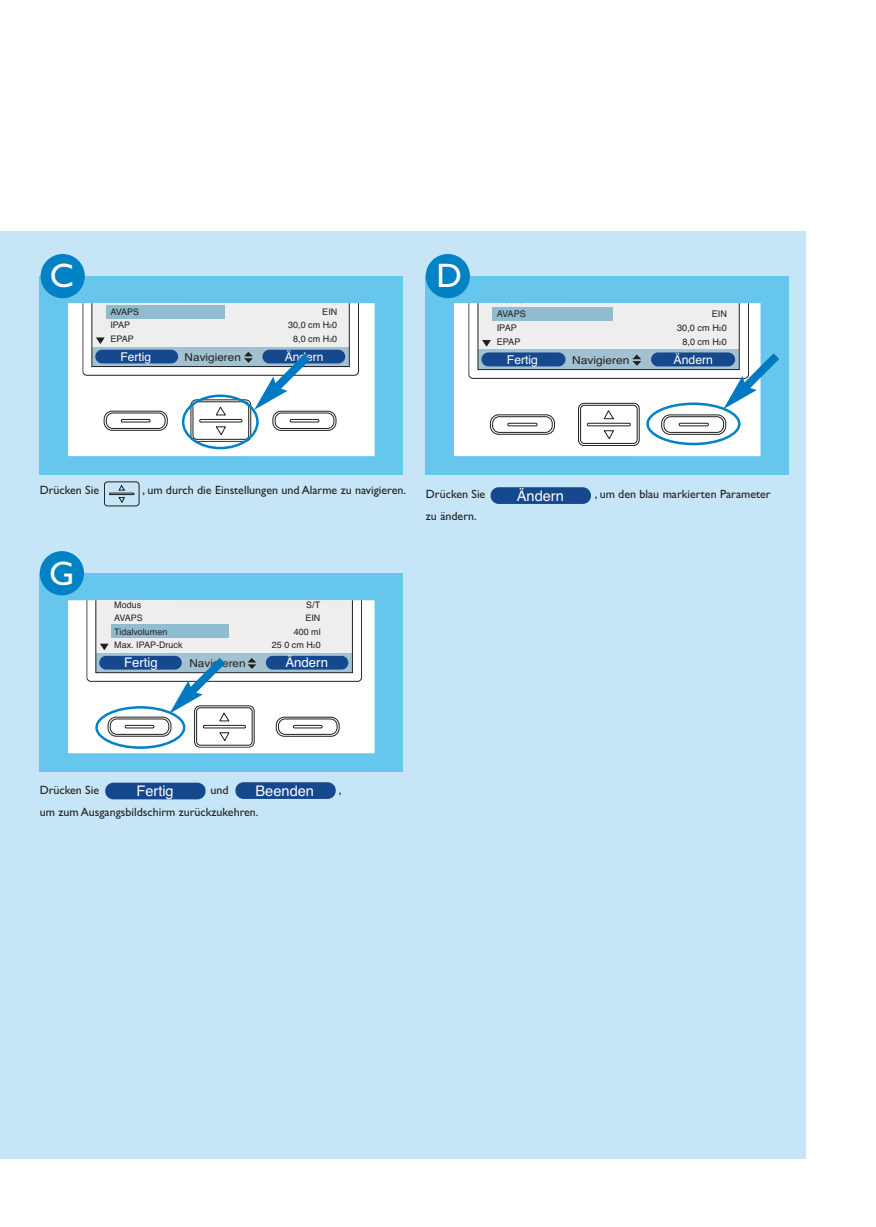
<style>
.page{position:relative;width:876px;height:1227px;background:#fff}
.page>*{position:absolute;margin:0;border:0;box-sizing:border-box;transform-origin:0 0}
.t1{font:34px "Gill Sans Alt One";color:#fff}
.t2{font:14.6px "Helvetica";color:#fff}
.t3{font:13.2px "Helvetica";color:#fff}
.t4{font:12.2px "Helvetica";color:#fff}
.t5{font:12px "Gill Sans Alt One";color:#231f20}
.t6{font:12px "Helvetica";color:#fff}
.t7{font:11px "Helvetica";color:#231f20;scale:1.09 1}
.t8{font:10.8px "Helvetica";color:#231f20;scale:1.09 1}
.t9{font:9.2px "Helvetica";color:#231f20}
.t10{font:9px "Helvetica";color:#231f20}
.s1{font-size:5.2px}
.s2{font-size:5.4px}
</style>
<div class="page">
<div style="left:0;top:231px;width:805px;height:927px;background:#c6e6f8"></div>
<div style="left:40px;top:276px;width:363px;height:198px;background:#66c6eb"></div>
<div style="left:425px;top:276px;width:363px;height:198px;background:#66c6eb"></div>
<div style="left:68px;top:303px;width:306px;height:153px;background:#fff"></div>
<div style="left:454px;top:303px;width:306px;height:153px;background:#fff"></div>
<div style="left:577px;top:403px;width:62px;height:43px;border:1px solid #211e1e;border-radius:6px"></div>
<div style="left:41px;top:254px;width:44px;height:44px;background:#0082c5;border-radius:50%"></div>
<div style="left:425px;top:254px;width:44px;height:44px;background:#0082c5;border-radius:50%"></div>
<div style="left:490px;top:487px;width:100px;height:17px;background:#16488e;border-radius:8px"></div>
<div style="left:40px;top:573px;width:363px;height:198px;background:#66c6eb"></div>
<div style="left:68px;top:600px;width:306px;height:153px;background:#fff"></div>
<div style="left:40px;top:551px;width:44px;height:44px;background:#0082c5;border-radius:50%"></div>
<div style="left:105px;top:782px;width:101px;height:17px;background:#16488e;border-radius:8px"></div>
<div style="left:235px;top:782px;width:101px;height:17px;background:#16488e;border-radius:8px"></div>
<svg style="left:82px;top:303px;width:277px;height:146px"></svg>
<svg style="left:86px;top:600px;width:276px;height:149px"></svg>
<svg style="left:468px;top:303px;width:311px;height:142px"></svg>
<div style="left:104px;top:481px;width:35px;height:25px;border:1px solid #231f20;border-radius:3px"></div>
<div style="left:109px;top:492px;width:25px;height:3px;border:1px solid #231f20"></div>
<svg style="left:118px;top:484px;width:8px;height:7px"></svg>
<svg style="left:118px;top:497px;width:7px;height:6px"></svg>
<h1 class="t1" style="left:50px;top:264px;width:26px">C</h1>
<h1 class="t1" style="left:436px;top:264px;width:27px">D</h1>
<p class="t10" style="left:110px;top:305px;width:30px">AVAPS</p>
<p class="t10" style="left:322px;top:305px;width:17px">EIN</p>
<p class="t10" style="left:110px;top:318px;width:21px">IPAP</p>
<p class="t10" style="left:288px;top:318px;width:50px">30,0 cm H<span class="s1">2</span>0</p>
<p class="t10" style="left:110px;top:332px;width:25px">EPAP</p>
<p class="t10" style="left:293px;top:332px;width:45px">8,0 cm H<span class="s1">2</span>0</p>
<p class="t8" style="left:184px;top:349px;width:53px">Navigieren</p>
<p class="t6" style="left:284px;top:347px;width:40px">Ändern</p>
<p class="t4" style="left:506px;top:350px;width:33px">Fertig</p>
<p class="t9" style="left:496px;top:307px;width:31px">AVAPS</p>
<p class="t9" style="left:711px;top:307px;width:17px">EIN</p>
<p class="t9" style="left:496px;top:320px;width:22px">IPAP</p>
<p class="t9" style="left:676px;top:320px;width:51px">30,0 cm H<span class="s2">2</span>0</p>
<p class="t9" style="left:496px;top:334px;width:25px">EPAP</p>
<p class="t9" style="left:682px;top:334px;width:46px">8,0 cm H<span class="s2">2</span>0</p>
<p class="t7" style="left:571px;top:352px;width:54px">Navigieren</p>
<p class="t4" style="left:673px;top:350px;width:41px">Ändern</p>
<p class="t6" style="left:120px;top:348px;width:32px">Fertig</p>
<p class="t5" style="left:40px;top:486px;width:61px">Drücken Sie</p>
<p class="t5" style="left:142px;top:486px;width:265px">, um durch die Einstellungen und Alarme zu navigieren.</p>
<h1 class="t1" style="left:49px;top:561px;width:27px">G</h1>
<p class="t10" style="left:114px;top:597px;width:28px">Modus</p>
<p class="t10" style="left:306px;top:597px;width:15px">S/T</p>
<p class="t10" style="left:114px;top:611px;width:30px">AVAPS</p>
<p class="t10" style="left:305px;top:611px;width:16px">EIN</p>
<p class="t10" style="left:114px;top:624px;width:55px">Tidalvolumen</p>
<p class="t10" style="left:293px;top:624px;width:28px">400 ml</p>
<p class="t10" style="left:114px;top:638px;width:70px">Max. IPAP-Druck</p>
<p class="t10" style="left:272px;top:638px;width:50px">25 0 cm H<span class="s1">2</span>0</p>
<p class="t3" style="left:124px;top:652px;width:35px">Fertig</p>
<p class="t8" style="left:189px;top:655px;width:53px">Navigieren</p>
<p class="t3" style="left:285px;top:652px;width:44px">Ändern</p>
<p class="t2" style="left:516px;top:485px;width:49px">Ändern</p>
<p class="t5" style="left:426px;top:489px;width:61px">Drücken Sie</p>
<p class="t5" style="left:594px;top:489px;width:177px">, um den blau markierten Parameter</p>
<p class="t5" style="left:426px;top:511px;width:52px">zu ändern.</p>
<p class="t2" style="left:136px;top:779px;width:39px">Fertig</p>
<p class="t2" style="left:255px;top:779px;width:60px">Beenden</p>
<p class="t5" style="left:40px;top:785px;width:61px">Drücken Sie</p>
<p class="t5" style="left:210px;top:785px;width:20px">und</p>
<p class="t5" style="left:339px;top:785px;width:4px">,</p>
<p class="t5" style="left:40px;top:807px;width:220px">um zum Ausgangsbildschirm zurückzukehren.</p>
</div>
